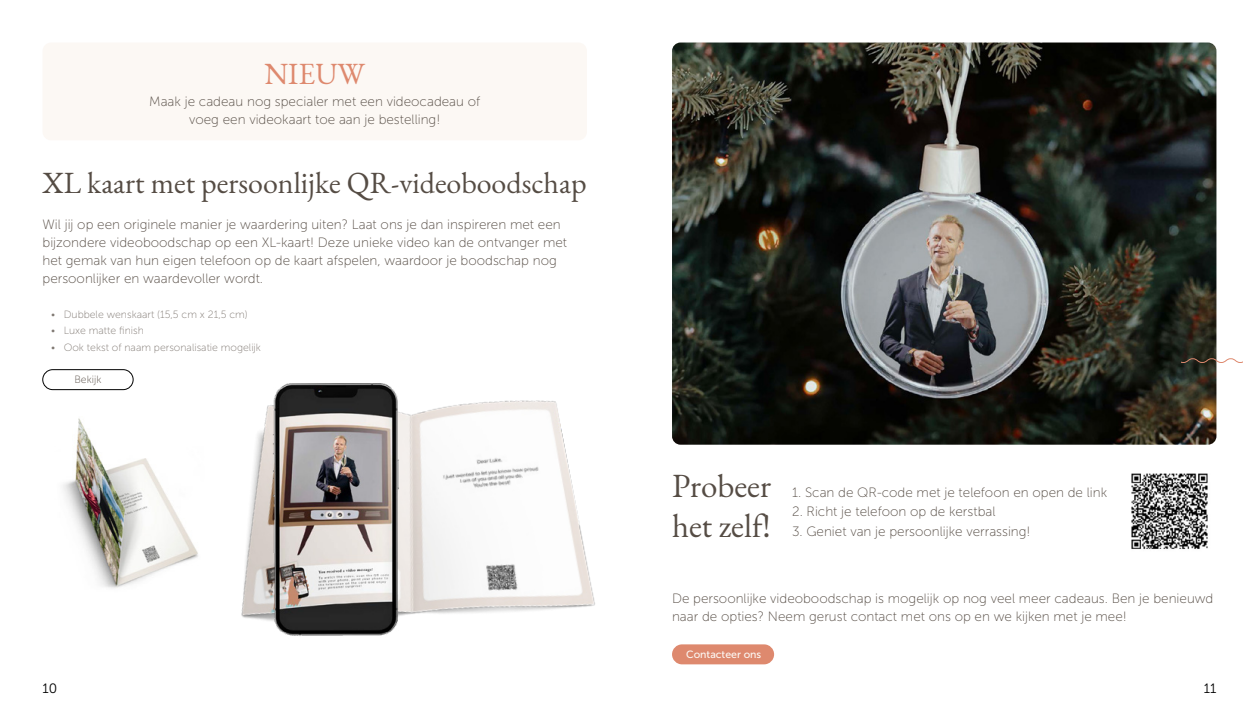
<style>
.page{position:relative;width:1259px;height:708px;background:#fff}
.page>*{position:absolute;margin:0;border:0;box-sizing:border-box;transform-origin:0 0}
.t1{font:33px/39.6px "EB Garamond";color:#554c44}
.t2{font:30px "EB Garamond";color:#554c44}
.t3{font:30px "EB Garamond";color:#de896e}
.t4{font:13.5px/18px "Museo Sans 100";color:#554c44}
.t5{font:13.5px "Museo Sans 300";color:#000}
.t6{font:10.5px "Museo Sans 100";color:#807973}
.t7{font:10.5px "Museo Sans 500";color:#fcf8f4}
.t8{font:10.5px "Museo Sans 100";color:#554c44}
</style>
<div class="page">
<div style="left:43px;top:43px;width:544px;height:97px;background:#fcf8f4;border-radius:9px"></div>
<div style="left:43px;top:369px;width:90px;height:21px;border:1px solid #000;border-radius:10px"></div>
<img style="left:241px;top:400px;width:354px;height:221px">
<img style="left:672px;top:43px;width:544px;height:402px">
<img style="left:268px;top:383px;width:132px;height:253px">
<img style="left:63px;top:418px;width:135px;height:170px">
<div style="left:672px;top:644px;width:102px;height:20px;background:#de896e;border-radius:10px"></div>
<img style="left:1131px;top:473px;width:77px;height:76px">
<svg style="left:1181px;top:358px;width:61px;height:5px"></svg>
<h2 class="t3" style="left:264px;top:54px;width:102px">NIEUW</h2>
<p class="t4" style="left:149px;top:93px;width:332px;text-align:center">Maak je cadeau nog specialer met een videocadeau of voeg een videokaart toe aan je bestelling!</p>
<h2 class="t2" style="left:43px;top:163px;width:545px">XL kaart met persoonlijke QR-videoboodschap</h2>
<p class="t4" style="left:43px;top:216px;width:526px">Wil jij op een originele manier je waardering uiten? Laat ons je dan inspireren met een bijzondere videoboodschap op een XL-kaart! Deze unieke video kan de ontvanger met het gemak van hun eigen telefoon op de kaart afspelen, waardoor je boodschap nog persoonlijker en waardevoller wordt.</p>
<p class="t6" style="left:51px;top:308px;width:198px">• Dubbele wenskaart (15,5 cm x 21,5 cm)</p>
<p class="t6" style="left:51px;top:325px;width:94px">• Luxe matte finish</p>
<p class="t6" style="left:51px;top:341px;width:211px">• Ook tekst of naam personalisatie mogelijk</p>
<p class="t8" style="left:74px;top:374px;width:28px">Bekijk</p>
<h1 class="t1" style="left:672px;top:467px;width:100px">Probeer het zelf!</h1>
<p class="t4" style="left:792px;top:483px;width:317px">1. Scan de QR-code met je telefoon en open de link</p>
<p class="t4" style="left:792px;top:503px;width:205px">2. Richt je telefoon op de kerstbal</p>
<p class="t4" style="left:792px;top:522px;width:240px">3. Geniet van je persoonlijke verrassing!</p>
<p class="t4" style="left:672px;top:589px;width:543px">De persoonlijke videoboodschap is mogelijk op nog veel meer cadeaus. Ben je benieuwd naar de opties? Neem gerust contact met ons op en we kijken met je mee!</p>
<p class="t7" style="left:686px;top:649px;width:77px">Contacteer ons</p>
<p class="t5" style="left:43px;top:681px;width:16px">10</p>
<p class="t5" style="left:1203px;top:681px;width:14px">11</p>
</div>
